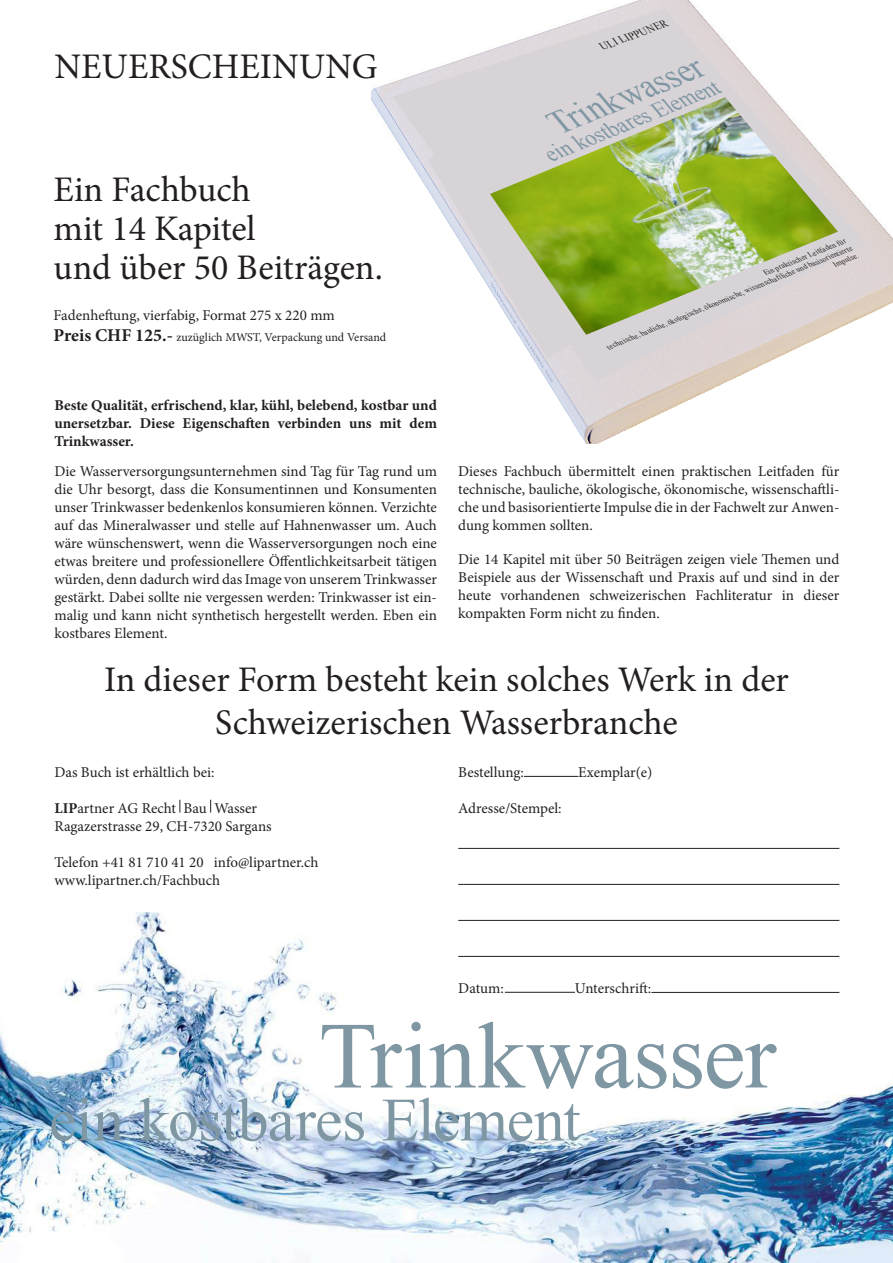
<style>
.page{position:relative;width:893px;height:1263px;background:#fff}
.page>*{position:absolute;margin:0;border:0;box-sizing:border-box;transform-origin:0 0}
.t1{font:94.5px "Times New Roman";letter-spacing:-.01em;color:#7f96a3}
.t2{font:61.5px "Times New Roman";letter-spacing:-.01em;color:#7f96a3}
.t3{font:36px/39px "Minion Pro";color:#231f20;text-align:center}
.t4{font:italic 34.8px "Times New Roman";color:#7f96a3;scale:.93 1}
.t5{font:italic 22.65px "Times New Roman";color:#7f96a3;scale:.93 1}
.t6{font:15px/18px "Minion Pro";color:#231f20;text-align:justify}
.t7{font:700 15px/18px "Minion Pro";color:#231f20;text-align:justify}
.t8{font:12px "Minion Pro";color:#231f20}
.t9{font:italic 11.1px "Times New Roman";color:#231f20;scale:.93 1}
.t10{font:italic 7.8px/9.8px "Times New Roman";color:#231f20;scale:.93 1}
.s1{font-weight:700;font-size:18px}
.s2{font-weight:700}
</style>
<div class="page">
<img style="left:371px;top:0;width:522px;height:443px">
<svg style="left:393px;top:9px;width:473px;height:372px"></svg>
<img style="left:469px;top:97px;width:369px;height:239px">
<svg style="left:428px;top:135px;width:158px;height:224px"></svg>
<img style="left:0;top:912px;width:893px;height:351px">
<svg style="left:179px;top:800px;width:1px;height:12px"></svg>
<svg style="left:210px;top:800px;width:1px;height:12px"></svg>
<hr style="left:524px;top:776px;width:54px;height:1px;background:#231f20">
<hr style="left:458px;top:848px;width:381px;height:1px;background:#231f20">
<hr style="left:458px;top:884px;width:381px;height:1px;background:#231f20">
<hr style="left:458px;top:920px;width:381px;height:1px;background:#231f20">
<hr style="left:458px;top:956px;width:381px;height:1px;background:#231f20">
<hr style="left:651px;top:992px;width:188px;height:1px;background:#231f20">
<hr style="left:505px;top:992px;width:70px;height:1px;background:#231f20">
<h3 class="t3" style="left:54px;top:47px;width:325px">NEUERSCHEINUNG</h3>
<h3 class="t3" style="left:54px;top:171px;width:331px;text-align:left">Ein Fachbuch<br>mit 14 Kapitel<br>und über 50 Beiträgen.</h3>
<p class="t6" style="left:54px;top:306px;width:283px">Fadenheftung, vierfabig, Format 275 x 220 mm</p>
<p class="t8" style="left:54px;top:330px;width:334px"><span class="s1">Preis CHF 125.-</span> zuzüglich MWST, Verpackung und Versand</p>
<p class="t9" style="left:599px;top:40px;width:78px;rotate:-20deg">ULI LIPPUNER</p>
<h3 class="t4" style="left:546px;top:102px;width:175px;rotate:-22deg">Trinkwasser</h3>
<h3 class="t5" style="left:543px;top:140px;width:201px;rotate:-22deg">ein kostbares Element</h3>
<p class="t10" style="left:602px;top:333px;width:285px;text-indent:173px;rotate:-22deg">Ein praktischer Leitfaden für technische, bauliche, ökologische, ökonomische, wissenschaftliche und basisorientierte</p>
<p class="t10" style="left:832px;top:260px;width:30px;rotate:-22deg">Impulse.</p>
<p class="t7" style="left:54px;top:396px;width:384px">Beste Qualität, erfrischend, klar, kühl, belebend, kostbar und unersetzbar. Diese Eigenschaften verbinden uns mit dem Trinkwasser.</p>
<p class="t6" style="left:54px;top:462px;width:384px">Die Wasserversorgungsunternehmen sind Tag für Tag rund um die Uhr besorgt, dass die Konsumentinnen und Konsumenten unser Trinkwasser bedenkenlos konsumieren können. Verzichte auf das Mineralwasser und stelle auf Hahnenwasser um. Auch wäre wünschenswert, wenn die Wasserversorgungen noch eine etwas breitere und professionellere Öffentlichkeitsarbeit tätigen würden, denn dadurch wird das Image von unserem Trinkwasser gestärkt. Dabei sollte nie vergessen werden: Trinkwasser ist ein&shy;malig und kann nicht synthetisch hergestellt werden. Eben ein kostbares Element.</p>
<p class="t6" style="left:458px;top:462px;width:383px">Dieses Fachbuch übermittelt einen praktischen Leitfaden für technische, bauliche, ökologische, ökonomische, wissenschaftli&shy;che und basisorientierte Impulse die in der Fachwelt zur Anwen&shy;dung kommen sollten.</p>
<p class="t6" style="left:458px;top:550px;width:383px">Die 14 Kapitel mit über 50 Beiträgen zeigen viele Themen und Beispiele aus der Wissenschaft und Praxis auf und sind in der heute vorhandenen schweizerischen Fachliteratur in dieser kompakten Form nicht zu finden.</p>
<h3 class="t3" style="left:104px;top:658px;width:686px;line-height:43.2px">In dieser Form besteht kein solches Werk in der<br>Schweizerischen Wasserbranche</h3>
<p class="t6" style="left:54px;top:763px;width:162px">Das Buch ist erhältlich bei:</p>
<p class="t6" style="left:54px;top:799px;width:219px"><span class="s2">LIP</span>artner AG Recht Bau Wasser<br>Ragazerstrasse 29, CH-7320 Sargans</p>
<p class="t6" style="left:54px;top:853px;width:266px">Telefon +41 81 710 41 20 info@lipartner.ch www.lipartner.ch/Fachbuch</p>
<p class="t6" style="left:458px;top:763px;width:67px">Bestellung:</p>
<p class="t6" style="left:578px;top:763px;width:76px">Exemplar(e)</p>
<p class="t6" style="left:458px;top:799px;width:105px">Adresse/Stempel:</p>
<p class="t6" style="left:458px;top:979px;width:47px">Datum:</p>
<p class="t6" style="left:575px;top:979px;width:78px">Unterschrift:</p>
<h1 class="t1" style="left:319px;top:992px;width:459px">Trinkwasser</h1>
<h2 class="t2" style="left:49px;top:1078px;width:533px">ein kostbares Element</h2>
</div>
